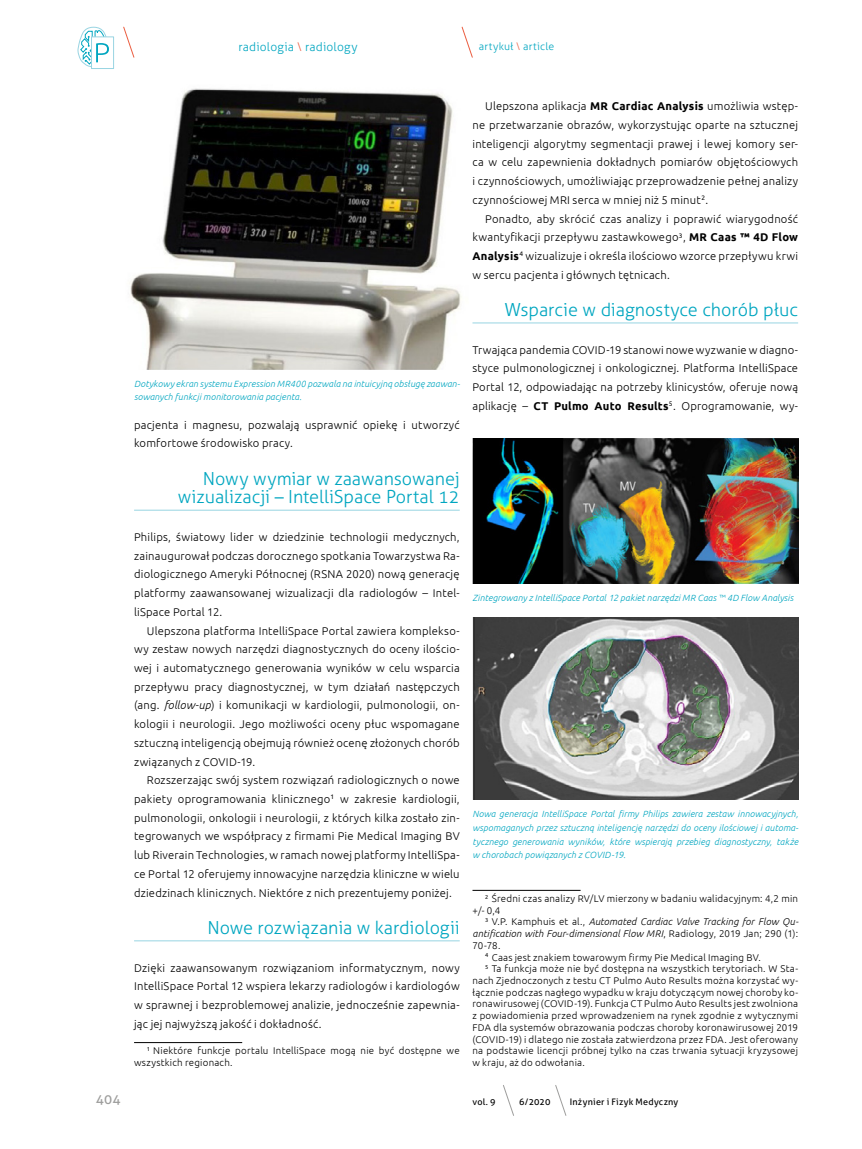
<style>
.page{position:relative;width:862px;height:1149px;background:#fff}
.page>*{position:absolute;margin:0;border:0;box-sizing:border-box;transform-origin:0 0}
.t1{font:300 18px/18.8px "Aller";letter-spacing:-.005em;color:#00a6c0;text-align:right}
.t2{font:13.5px "Aller";color:#9d9d9c}
.t3{font:300 12px "Aller";letter-spacing:.015em;color:#00a6c0}
.t4{font:300 11.25px/18.8px "Ubuntu";letter-spacing:.02em;color:#000;text-align:justify}
.t5{font:300 10.5px "Aller";letter-spacing:.025em;color:#00a6c0}
.t6{font:300 9.75px/11.7px "Ubuntu";letter-spacing:.025em;color:#000}
.t7{font:italic 300 9.75px "Ubuntu";letter-spacing:.01em;color:#000}
.t8{font:italic 300 9px/13.5px "Ubuntu";letter-spacing:.015em;color:#00a6c0;text-align:justify}
.t9{font:9px "Aller";letter-spacing:.025em;color:#000}
.s1{color:#eb5d40}
.s2{font-style:italic}
.s3{font-weight:700}
.s4{font-style:normal}
</style>
<div class="page">
<svg style="left:461px;top:26px;width:12px;height:32px"></svg>
<svg style="left:555px;top:1085px;width:11px;height:30px"></svg>
<svg style="left:123px;top:26px;width:12px;height:32px"></svg>
<svg style="left:503px;top:1085px;width:10px;height:30px"></svg>
<div style="left:91px;top:36px;width:23px;height:33px;background:#fff;border:1px solid #98d4e2"></div>
<svg style="left:77px;top:26px;width:33px;height:43px"></svg>
<hr style="left:134px;top:509px;width:325px;height:1px;background:#98d4e2">
<hr style="left:134px;top:940px;width:325px;height:1px;background:#98d4e2">
<hr style="left:134px;top:1041px;width:108px;height:1px;background:#000">
<hr style="left:472px;top:322px;width:325px;height:1px;background:#98d4e2">
<hr style="left:472px;top:889px;width:108px;height:1px;background:#000">
<img style="left:472px;top:438px;width:325px;height:145px">
<img style="left:472px;top:617px;width:325px;height:182px">
<img style="left:130px;top:88px;width:331px;height:281px">
<p class="t3" style="left:238px;top:40px;width:120px">radiologia <span class="s1">\</span> radiology</p>
<p class="t5" style="left:478px;top:40px;width:77px">artykuł <span class="s1">\</span> article</p>
<p class="t8" style="left:134px;top:376px;width:327px">Dotykowy ekran systemu Expression MR400 pozwala na intuicyjną obsługę zaawan&shy;sowanych funkcji monitorowania pacjenta.</p>
<p class="t4" style="left:134px;top:415px;width:327px">pacjenta i magnesu, pozwalają usprawnić opiekę i utworzyć komfortowe środowisko pracy.</p>
<h1 class="t1" style="left:177px;top:469px;width:283px">Nowy wymiar w zaawansowanej wizualizacji – IntelliSpace Portal 12</h1>
<p class="t4" style="left:134px;top:527px;width:327px">Philips, światowy lider w dziedzinie technologii medycznych, zainaugurował podczas dorocznego spotkania Towarzystwa Ra&shy;diologicznego Ameryki Północnej (RSNA 2020) nową generację platformy zaawansowanej wizualizacji dla radiologów – Intel&shy;liSpace Portal 12.</p>
<p class="t4" style="left:134px;top:620px;width:327px;text-indent:13px">Ulepszona platforma IntelliSpace Portal zawiera komplekso&shy;wy zestaw nowych narzędzi diagnostycznych do oceny ilościo&shy;wej i automatycznego generowania wyników w celu wsparcia przepływu pracy diagnostycznej, w tym działań następczych (ang. <span class="s2">follow-up</span>) i komunikacji w kardiologii, pulmonologii, on&shy;kologii i neurologii. Jego możliwości oceny płuc wspomagane sztuczną inteligencją obejmują również ocenę złożonych chorób związanych z COVID-19.</p>
<p class="t4" style="left:134px;top:770px;width:327px;text-indent:13px">Rozszerzając swój system rozwiązań radiologicznych o nowe pakiety oprogramowania klinicznego<sup>1</sup> w zakresie kardiologii, pulmonologii, onkologii i neurologii, z których kilka zostało zin&shy;tegrowanych we współpracy z firmami Pie Medical Imaging BV lub Riverain Technologies, w ramach nowej platformy IntelliSpa&shy;ce Portal 12 oferujemy innowacyjne narzędzia kliniczne w wielu dziedzinach klinicznych. Niektóre z nich prezentujemy poniżej.</p>
<h1 class="t1" style="left:207px;top:918px;width:254px">Nowe rozwiązania w kardiologii</h1>
<p class="t4" style="left:134px;top:957px;width:327px">Dzięki zaawansowanym rozwiązaniom informatycznym, nowy IntelliSpace Portal 12 wspiera lekarzy radiologów i kardiologów w sprawnej i bezproblemowej analizie, jednocześnie zapewnia&shy;jąc jej najwyższą jakość i dokładność.</p>
<p class="t6" style="left:134px;top:1044px;width:327px;text-indent:13px"><sup>1</sup> Niektóre funkcje portalu IntelliSpace mogą nie być dostępne we wszystkich regionach.</p>
<p class="t4" style="left:472px;top:96px;width:327px;text-indent:13px">Ulepszona aplikacja <span class="s3">MR Cardiac Analysis</span> umożliwia wstęp&shy;ne przetwarzanie obrazów, wykorzystując oparte na sztucznej inteligencji algorytmy segmentacji prawej i lewej komory ser&shy;ca w celu zapewnienia dokładnych pomiarów objętościowych i czynnościowych, umożliwiając przeprowadzenie pełnej analizy czynnościowej MRI serca w mniej niż 5 minut<sup>2</sup>.</p>
<p class="t4" style="left:472px;top:209px;width:327px;text-indent:13px">Ponadto, aby skrócić czas analizy i poprawić wiarygodność kwantyfikacji przepływu zastawkowego<sup>3</sup>, <span class="s3">MR Caas ™ 4D Flow Analysis</span><sup>4</sup> wizualizuje i określa ilościowo wzorce przepływu krwi w sercu pacjenta i głównych tętnicach.</p>
<h1 class="t1" style="left:504px;top:300px;width:295px">Wsparcie w diagnostyce chorób płuc</h1>
<p class="t4" style="left:472px;top:340px;width:327px">Trwająca pandemia COVID-19 stanowi nowe wyzwanie w diagno&shy;styce pulmonologicznej i onkologicznej. Platforma IntelliSpace Portal 12, odpowiadając na potrzeby klinicystów, oferuje nową aplikację – <span class="s3">CT Pulmo Auto Results</span><sup>5</sup>. Oprogramowanie, wy-</p>
<p class="t8" style="left:472px;top:590px;width:322px">Zintegrowany z IntelliSpace Portal 12 pakiet narzędzi MR Caas ™ 4D Flow Analysis</p>
<p class="t8" style="left:472px;top:807px;width:327px">Nowa generacja IntelliSpace Portal firmy Philips zawiera zestaw innowacyjnych, wspomaganych przez sztuczną inteligencję narzędzi do oceny ilościowej i automa&shy;tycznego generowania wyników, które wspierają przebieg diagnostyczny, także w chorobach powiązanych z COVID-19.</p>
<p class="t6" style="left:472px;top:892px;width:327px;text-indent:13px"><sup>2</sup> Średni czas analizy RV/LV mierzony w badaniu walidacyjnym: 4,2 min +/- 0,4</p>
<p class="t7" style="left:485px;top:915px;width:314px"><sup>3</sup> <span class="s4">V.P. Kamphuis et al.,</span> Automated Cardiac Valve Tracking for Flow Qu-</p>
<p class="t7" style="left:472px;top:927px;width:327px">antification with Four-dimensional Flow MRI<span class="s4">, Radiology, 2019 Jan; 290 (1):</span></p>
<p class="t6" style="left:472px;top:939px;width:29px">70-78.</p>
<p class="t6" style="left:485px;top:950px;width:277px"><sup>4</sup> Caas jest znakiem towarowym firmy Pie Medical Imaging BV.</p>
<p class="t6" style="left:485px;top:962px;width:314px"><sup>5</sup> Ta funkcja może nie być dostępna na wszystkich terytoriach. W Sta-</p>
<p class="t6" style="left:472px;top:974px;width:327px">nach Zjednoczonych z testu CT Pulmo Auto Results można korzystać wy-</p>
<p class="t6" style="left:472px;top:985px;width:327px">łącznie podczas nagłego wypadku w kraju dotyczącym nowej choroby ko-</p>
<p class="t6" style="left:472px;top:997px;width:327px">ronawirusowej (COVID-19). Funkcja CT Pulmo Auto Results jest zwolniona</p>
<p class="t6" style="left:472px;top:1009px;width:327px">z powiadomienia przed wprowadzeniem na rynek zgodnie z wytycznymi</p>
<p class="t6" style="left:472px;top:1020px;width:327px">FDA dla systemów obrazowania podczas choroby koronawirusowej 2019</p>
<p class="t6" style="left:472px;top:1032px;width:327px">(COVID-19) i dlatego nie została zatwierdzona przez FDA. Jest oferowany</p>
<p class="t6" style="left:472px;top:1044px;width:327px">na podstawie licencji próbnej tylko na czas trwania sytuacji kryzysowej</p>
<p class="t6" style="left:472px;top:1056px;width:114px">w kraju, aż do odwołania.</p>
<p class="t2" style="left:96px;top:1090px;width:26px">404</p>
<p class="t9" style="left:472px;top:1095px;width:25px">vol. 9</p>
<p class="t9" style="left:519px;top:1095px;width:33px">6/2020</p>
<p class="t9" style="left:569px;top:1095px;width:110px">Inżynier i Fizyk Medyczny</p>
</div>
